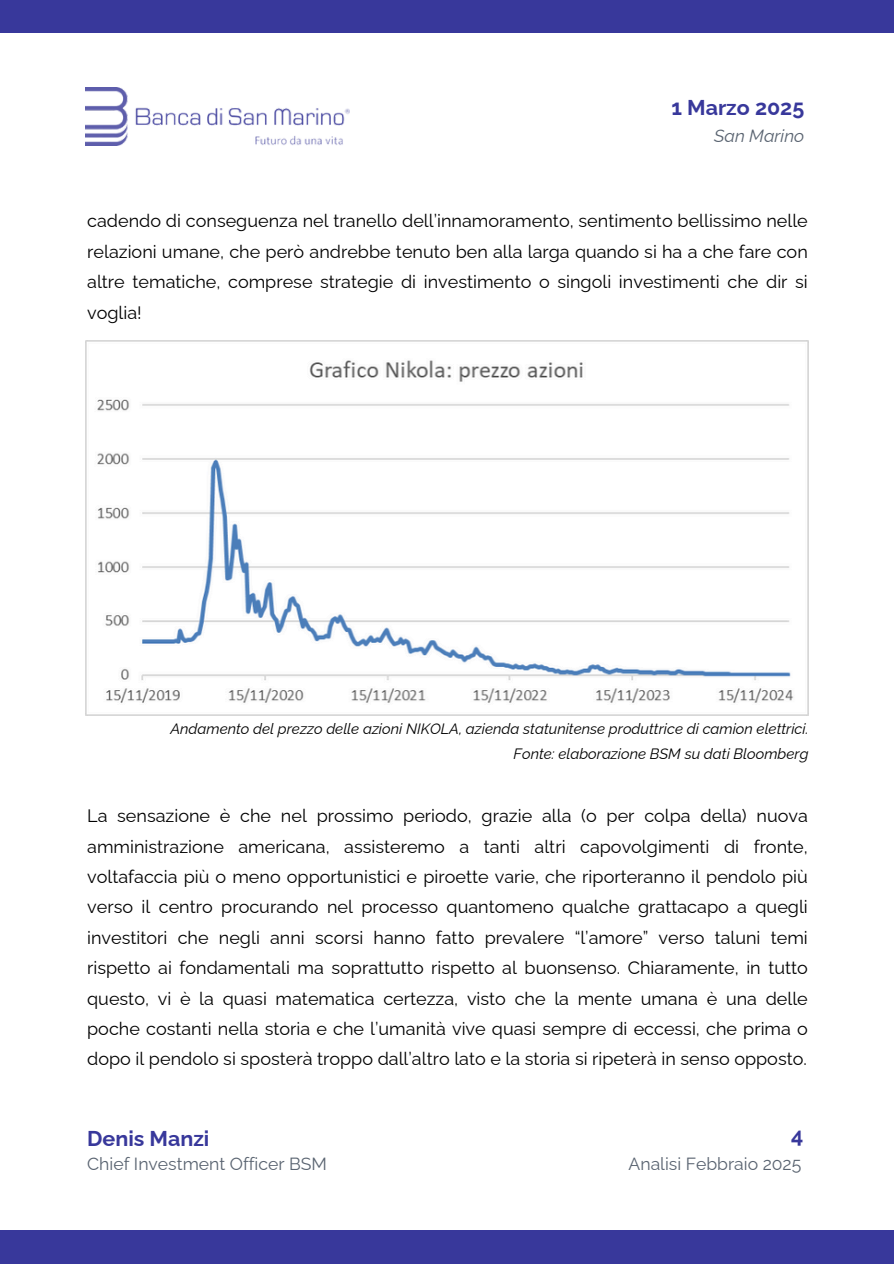
<style>
.page{position:relative;width:894px;height:1264px;background:#fff}
.page>*{position:absolute;margin:0;border:0;box-sizing:border-box;transform-origin:0 0}
.t1{font:700 21.45px "Raleway";color:#38389b}
.t2{font:18px/30.3px "Raleway";color:#000;text-align:justify}
.t3{font:17.55px "Raleway";color:#5a6471}
.t4{font:italic 17.55px "Raleway";color:#5a6471}
.t5{font:italic 15px "Raleway";color:#000}
</style>
<div class="page">
<div style="left:0;top:1230px;width:893px;height:33px;background:#38389b"></div>
<div style="left:0;top:0;width:893px;height:33px;background:#38389b"></div>
<img style="left:85px;top:87px;width:264px;height:58px">
<img style="left:85px;top:340px;width:722px;height:375px">
<p class="t1" style="left:671px;top:94px;width:134px">1 Marzo 2025</p>
<h2 class="t4" style="left:714px;top:126px;width:91px">San Marino</h2>
<p class="t2" style="left:87px;top:206px;width:722px">cadendo di conseguenza nel tranello dell’innamoramento, sentimento bellissimo nelle relazioni umane, che però andrebbe tenuto ben alla larga quando si ha a che fare con altre tematiche, comprese strategie di investimento o singoli investimenti che dir si voglia!</p>
<h2 class="t5" style="left:170px;top:719px;width:639px">Andamento del prezzo delle azioni NIKOLA, azienda statunitense produttrice di camion elettrici.</h2>
<h1 class="t5" style="left:513px;top:744px;width:296px">Fonte: elaborazione BSM su dati Bloomberg</h1>
<h2 class="t2" style="left:87px;top:800px;width:722px">La sensazione è che nel prossimo periodo, grazie alla (o per colpa della) nuova amministrazione americana, assisteremo a tanti altri capovolgimenti di fronte, voltafaccia più o meno opportunistici e piroette varie, che riporteranno il pendolo più verso il centro procurando nel processo quantomeno qualche grattacapo a quegli investitori che negli anni scorsi hanno fatto prevalere “l’amore” verso taluni temi rispetto ai fondamentali ma soprattutto rispetto al buonsenso. Chiaramente, in tutto questo, vi è la quasi matematica certezza, visto che la mente umana è una delle poche costanti nella storia e che l’umanità vive quasi sempre di eccessi, che prima o dopo il pendolo si sposterà troppo dall’altro lato e la storia si ripeterà in senso opposto.</h2>
<h1 class="t1" style="left:87px;top:1125px;width:124px">Denis Manzi</h1>
<h2 class="t1" style="left:791px;top:1122px;width:14px">4</h2>
<p class="t3" style="left:87px;top:1153px;width:241px">Chief Investment Officer BSM</p>
<p class="t3" style="left:628px;top:1153px;width:174px">Analisi Febbraio 2025</p>
</div>
